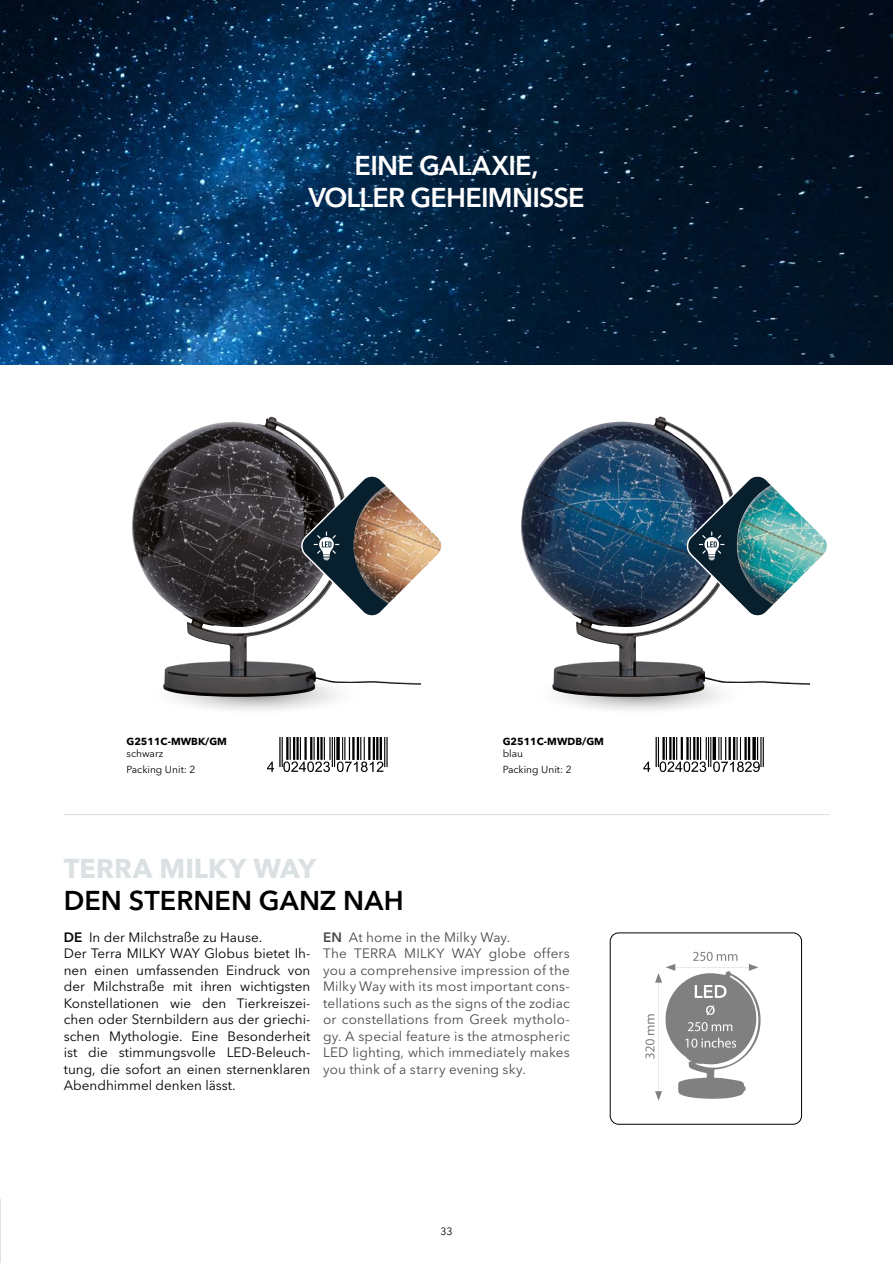
<style>
.page{position:relative;width:893px;height:1263px;background:#fff}
.page>*{position:absolute;margin:0;border:0;box-sizing:border-box;transform-origin:0 0}
.t1{font:96px "Code EAN Red";color:#000}
.t2{font:600 27px/32.4px "Avenir Next LT Pro";letter-spacing:-.03em;color:#fff;text-align:center}
.t3{font:600 27px "Avenir Next LT Pro";color:#000}
.t4{font:700 27px "Avenir Next LT Pro";color:#dbe0e3}
.t5{font:13.5px/16.5px "Avenir Next LT Pro";color:#000}
.t6{font:13.5px/16.5px "Avenir Next LT Pro";letter-spacing:.01em;color:#4a4a49}
.t7{font:10.5px "Avenir Next LT Pro";color:#000}
.t8{font:10.2px/15.9px "Avenir Next LT Pro";color:#000}
.t9{font:700 10.2px "Avenir Next LT Pro";color:#000}
.s1{font-weight:600}
</style>
<div class="page">
<img style="left:0;top:0;width:893px;height:1263px">
<div style="left:0;top:366px;width:893px;height:833px;background:#fff"></div>
<svg style="left:645px;top:952px;width:116px;height:149px"></svg>
<div style="left:610px;top:933px;width:192px;height:191px;border:1px solid #000;border-radius:9px"></div>
<hr style="left:64px;top:814px;width:765px;height:1px;background:#dae0e3">
<img style="left:132px;top:417px;width:289px;height:280px">
<svg style="left:301px;top:473px;width:141px;height:146px"></svg>
<img style="left:521px;top:417px;width:289px;height:280px">
<img style="left:686px;top:473px;width:141px;height:146px">
<h2 class="t2" style="left:308px;top:149px;width:278px">EINE GALAXIE,<br>VOLLER GEHEIMNISSE</h2>
<p class="t9" style="left:126px;top:735px;width:102px">G2511C-MWBK/GM</p>
<p class="t8" style="left:126px;top:746px;width:70px">schwarz<br>Packing Unit: 2</p>
<h1 class="t1" style="left:267px;top:682px;width:127px">4&lt;ANEANO=AHBIBC&gt;</h1>
<p class="t9" style="left:503px;top:735px;width:103px">G2511C-MWDB/GM</p>
<p class="t8" style="left:503px;top:746px;width:22px">blau</p>
<p class="t8" style="left:503px;top:762px;width:70px">Packing Unit: 2</p>
<h2 class="t4" style="left:64px;top:852px;width:254px">TERRA MILKY WAY</h2>
<h2 class="t3" style="left:64px;top:884px;width:341px">DEN STERNEN GANZ NAH</h2>
<p class="t5" style="left:64px;top:929px;width:248px"><span class="s1">DE</span> In der Milchstraße zu Hause.<br>Der Terra MILKY WAY Globus bietet Ih&shy;nen einen umfassenden Eindruck von der Milchstraße mit ihren wichtigsten Konstellationen wie den Tierkreiszei&shy;chen oder Sternbildern aus der griechi&shy;schen Mythologie. Eine Besonderheit ist die stimmungsvolle LED-Beleuch&shy;tung, die sofort an einen sternenklaren Abendhimmel denken lässt.</p>
<p class="t6" style="left:323px;top:929px;width:248px"><span class="s1">EN</span> At home in the Milky Way.<br>The TERRA MILKY WAY globe offers you a comprehensive impression of the Milky Way with its most important cons&shy;tellations such as the signs of the zodiac or constellations from Greek mytholo&shy;gy. A special feature is the atmospheric LED lighting, which immediately makes you think of a starry evening sky.</p>
<h1 class="t1" style="left:643px;top:682px;width:127px">4&lt;ANEANO=AHBICJ&gt;</h1>
<p class="t7" style="left:440px;top:1225px;width:14px">33</p>
</div>
